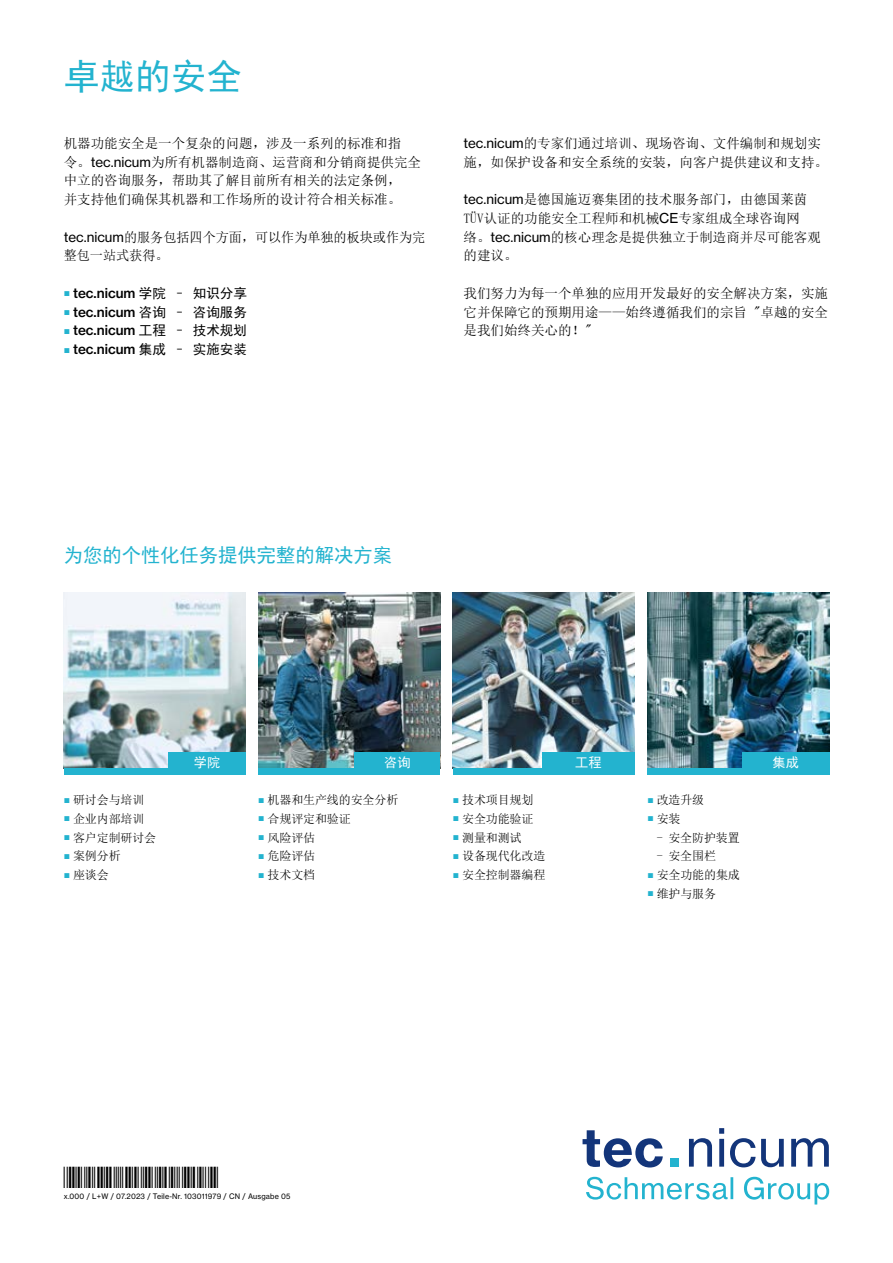
<style>
.page{position:relative;width:893px;height:1263px;background:#fff}
.page>*{position:absolute;margin:0;border:0;box-sizing:border-box;transform-origin:0 0}
.t1{font:36px "Sim Hei";color:#23b3cf}
.t2{font:22.5px "Stricode";letter-spacing:.01em;color:#000}
.t3{font:19.5px "Sim Hei";color:#23b3cf}
.t4{font:13.5px/18.8px "Sim Sun";color:#000}
.t5{font:13.5px "N Haas Grotesk TX Pro 65 Md";color:#000}
.t6{font:13.2px "Sim Hei";letter-spacing:.01em;color:#fff}
.t7{font:12px "Sim Sun";letter-spacing:-.01em;color:#000}
.t8{font:7.5px "N Haas Grotesk TX Pro 55 Rg";letter-spacing:.025em;color:#000}
.s1{font-family:"N Haas Grotesk TX Pro 55 Rg"}
.s2{font-family:"Arial";font-size:10.5px;color:#23b3cf}
.s3{font-family:"Sim Hei"}
</style>
<div class="page">
<svg style="left:582px;top:1128px;width:247px;height:39px"></svg>
<div style="left:670px;top:1158px;width:9px;height:8px;background:#23b3cf"></div>
<svg style="left:586px;top:1177px;width:243px;height:27px"></svg>
<img style="left:64px;top:593px;width:182px;height:175px">
<div style="left:64px;top:768px;width:182px;height:7px;background:#23b3cf"></div>
<div style="left:168px;top:752px;width:78px;height:23px;background:#23b3cf"></div>
<img style="left:258px;top:593px;width:182px;height:175px">
<div style="left:258px;top:768px;width:182px;height:7px;background:#23b3cf"></div>
<div style="left:355px;top:752px;width:85px;height:23px;background:#23b3cf"></div>
<img style="left:453px;top:593px;width:182px;height:175px">
<div style="left:453px;top:768px;width:182px;height:7px;background:#23b3cf"></div>
<div style="left:542px;top:752px;width:93px;height:23px;background:#23b3cf"></div>
<img style="left:647px;top:593px;width:182px;height:175px">
<div style="left:647px;top:768px;width:182px;height:7px;background:#23b3cf"></div>
<div style="left:742px;top:752px;width:87px;height:23px;background:#23b3cf"></div>
<h1 class="t1" style="left:64px;top:58px;width:180px">卓越的安全</h1>
<p class="t4" style="left:64px;top:134px;width:359px">机器功能安全是一个复杂的问题，涉及一系列的标准和指<br>令。<span class="s1">tec.nicum</span>为所有机器制造商、运营商和分销商提供完全中立的咨询服务，帮助其了解目前所有相关的法定条例，<br>并支持他们确保其机器和工作场所的设计符合相关标准。</p>
<p class="t4" style="left:64px;top:227px;width:363px"><span class="s1">tec.nicum</span>的服务包括四个方面，可以作为单独的板块或作为完整包一站式获得。</p>
<p class="t5" style="left:64px;top:284px;width:185px"><span class="s2">■</span> tec.nicum <span class="s3">学院 – 知识分享</span></p>
<p class="t5" style="left:64px;top:303px;width:185px"><span class="s2">■</span> tec.nicum <span class="s3">咨询 – 咨询服务</span></p>
<p class="t5" style="left:64px;top:322px;width:185px"><span class="s2">■</span> tec.nicum <span class="s3">工程 – 技术规划</span></p>
<p class="t5" style="left:64px;top:341px;width:185px"><span class="s2">■</span> tec.nicum <span class="s3">集成 – 实施安装</span></p>
<p class="t4" style="left:463px;top:134px;width:366px"><span class="s1">tec.nicum</span>的专家们通过培训、现场咨询、文件编制和规划实施，如保护设备和安全系统的安装，向客户提供建议和支持。</p>
<p class="t4" style="left:463px;top:190px;width:359px"><span class="s1">tec.nicum</span>是德国施迈赛集团的技术服务部门，由德国莱茵<br>TÜV认证的功能安全工程师和机械<span class="s1">CE</span>专家组成全球咨询网<br>络。<span class="s1">tec.nicum</span>的核心理念是提供独立于制造商并尽可能客观的建议。</p>
<p class="t4" style="left:463px;top:284px;width:366px;text-align:justify">我们努力为每一个单独的应用开发最好的安全解决方案，实施它并保障它的预期用途——始终遵循我们的宗旨 "卓越的安全是我们始终关心的！"</p>
<h3 class="t3" style="left:64px;top:545px;width:330px">为您的个性化任务提供完整的解决方案</h3>
<p class="t7" style="left:64px;top:794px;width:82px"><span class="s2">■</span> 研讨会与培训</p>
<p class="t7" style="left:64px;top:812px;width:82px"><span class="s2">■</span> 企业内部培训</p>
<p class="t7" style="left:64px;top:831px;width:94px"><span class="s2">■</span> 客户定制研讨会</p>
<p class="t7" style="left:64px;top:850px;width:58px"><span class="s2">■</span> 案例分析</p>
<p class="t7" style="left:64px;top:869px;width:47px"><span class="s2">■</span> 座谈会</p>
<p class="t6" style="left:194px;top:755px;width:28px">学院</p>
<p class="t6" style="left:384px;top:755px;width:28px">咨询</p>
<p class="t7" style="left:258px;top:794px;width:142px"><span class="s2">■</span> 机器和生产线的安全分析</p>
<p class="t7" style="left:258px;top:812px;width:94px"><span class="s2">■</span> 合规评定和验证</p>
<p class="t7" style="left:258px;top:831px;width:58px"><span class="s2">■</span> 风险评估</p>
<p class="t7" style="left:258px;top:850px;width:58px"><span class="s2">■</span> 危险评估</p>
<p class="t7" style="left:258px;top:869px;width:58px"><span class="s2">■</span> 技术文档</p>
<p class="t7" style="left:453px;top:794px;width:82px"><span class="s2">■</span> 技术项目规划</p>
<p class="t7" style="left:453px;top:812px;width:82px"><span class="s2">■</span> 安全功能验证</p>
<p class="t7" style="left:453px;top:831px;width:70px"><span class="s2">■</span> 测量和测试</p>
<p class="t7" style="left:453px;top:850px;width:94px"><span class="s2">■</span> 设备现代化改造</p>
<p class="t7" style="left:453px;top:869px;width:94px"><span class="s2">■</span> 安全控制器编程</p>
<p class="t6" style="left:575px;top:755px;width:28px">工程</p>
<p class="t6" style="left:772px;top:755px;width:28px">集成</p>
<p class="t7" style="left:647px;top:794px;width:58px"><span class="s2">■</span> 改造升级</p>
<p class="t7" style="left:647px;top:812px;width:35px"><span class="s2">■</span> 安装</p>
<p class="t7" style="left:657px;top:831px;width:85px">- 安全防护装置</p>
<p class="t7" style="left:657px;top:850px;width:61px">- 安全围栏</p>
<p class="t7" style="left:647px;top:869px;width:94px"><span class="s2">■</span> 安全功能的集成</p>
<p class="t7" style="left:647px;top:887px;width:70px"><span class="s2">■</span> 维护与服务</p>
<h2 class="t2" style="left:64px;top:1167px;width:157px">*103011979#</h2>
<p class="t8" style="left:64px;top:1192px;width:228px">x.000 / L+W / 07.2023 / Teile-Nr. 103011979 / CN / Ausgabe 05</p>
</div>
